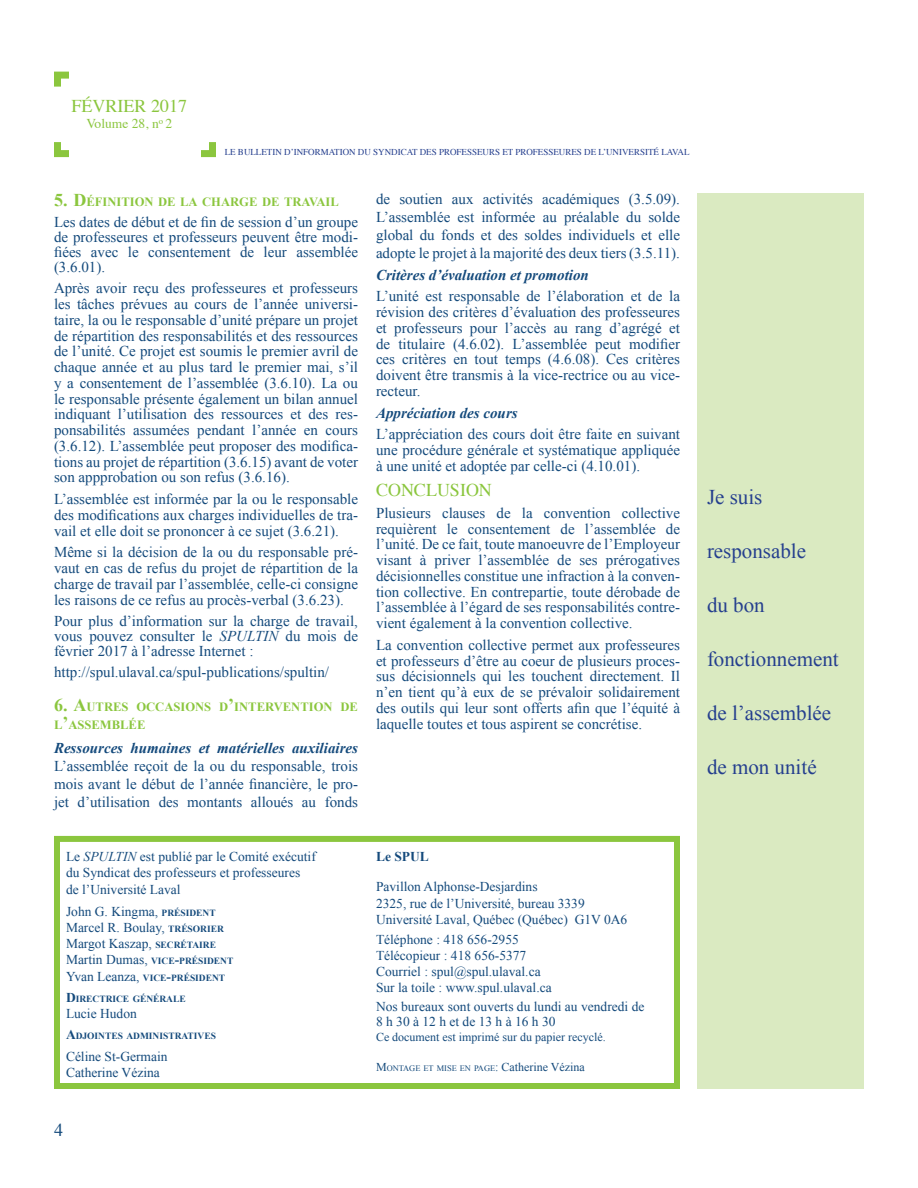
<style>
.page{position:relative;width:918px;height:1188px;background:#fff}
.page>*{position:absolute;margin:0;border:0;box-sizing:border-box;transform-origin:0 0}
.BlocVert{font:21px "Times New Roman";color:#253f8e}
.Intro_Conclusion{font:18px "Times";color:#8bc63e}
.Texte{font:18px "Times New Roman";color:#144a7c}
.Texte-2{font:15px/15.8px "Times New Roman";color:#144a7c;text-align:justify}
.Texte-3{font:italic 700 15px "Times New Roman";color:#144a7c}
.t1{font:13.5px/16.2px "Times New Roman";color:#144a7c}
.t2{font:13.5px "Times";color:#8bc63e}
.t3{font:700 13.5px "Times New Roman";color:#144a7c}
.Titre1{font:700 12.6px/18px "Times New Roman";color:#8bc63e}
.t4{font:12px "Times New Roman";color:#144a7c}
.t5{font:700 9.45px/16.2px "Times New Roman";color:#144a7c}
.t6{font:9px "Times";color:#253f8e}
.t7{font:8.4px "Times New Roman";color:#144a7c}
.s1{font-size:18px}
.s2{font-style:italic}
.s3{font-weight:700;font-style:italic}
.s4{font-weight:700;font-size:9.45px}
.s5{font-weight:400;font-size:13.5px}
.s6{font-size:13.5px}
.s7{font-size:12px}
</style>
<div class="page">
<svg style="left:201px;top:142px;width:15px;height:15px"></svg>
<svg style="left:54px;top:142px;width:15px;height:15px"></svg>
<svg style="left:54px;top:72px;width:15px;height:15px"></svg>
<div style="left:54px;top:836px;width:626px;height:253px;border:6px solid #8bc63e"></div>
<div style="left:698px;top:194px;width:166px;height:895px;background:#daeac1"></div>
<p class="Intro_Conclusion" style="left:72px;top:89px;width:117px">FÉVRIER 2017</p>
<p class="t2" style="left:87px;top:111px;width:87px">Volume 28, n<sup>o</sup> 2</p>
<p class="t6" style="left:225px;top:143px;width:466px">LE BULLETIN D’INFORMATION DU SYNDICAT DES PROFESSEURS ET PROFESSEURES DE L’UNIVERSITÉ LAVAL</p>
<p class="Titre1" style="left:54px;top:192px;width:286px"><span class="s1">5. D</span>ÉFINITION DE LA CHARGE DE TRAVAIL</p>
<p class="Texte-2" style="left:54px;top:214px;width:306px;line-height:15px">Les dates de début et de fin de session d’un groupe de professeures et professeurs peuvent être modi&shy;fiées avec le consentement de leur assemblée (3.6.01).</p>
<p class="Texte-2" style="left:54px;top:280px;width:306px">Après avoir reçu des professeures et professeurs les tâches prévues au cours de l’année universi&shy;taire, la ou le responsable d’unité prépare un projet de répartition des responsabilités et des ressources de l’unité. Ce projet est soumis le premier avril de chaque année et au plus tard le premier mai, s’il y a consentement de l’assemblée (3.6.10). La ou le responsable présente également un bilan annuel indiquant l’utilisation des ressources et des res&shy;ponsabilités assumées pendant l’année en cours (3.6.12). L’assemblée peut proposer des modifica&shy;tions au projet de répartition (3.6.15) avant de voter son appprobation ou son refus (3.6.16).</p>
<p class="Texte-2" style="left:54px;top:491px;width:306px">L’assemblée est informée par la ou le responsable des modifications aux charges individuelles de tra&shy;vail et elle doit se prononcer à ce sujet (3.6.21).</p>
<p class="Texte-2" style="left:54px;top:544px;width:306px">Même si la décision de la ou du responsable pré&shy;vaut en cas de refus du projet de répartition de la charge de travail par l’assemblée, celle-ci consigne les raisons de ce refus au procès-verbal (3.6.23).</p>
<p class="Texte-2" style="left:54px;top:613px;width:306px;line-height:15px">Pour plus d’information sur la charge de travail, vous pouvez consulter le <span class="s2">SPULTIN</span> du mois de février 2017 à l’adresse Internet :</p>
<p class="Texte-2" style="left:54px;top:664px;width:277px">http://spul.ulaval.ca/spul-publications/spultin/</p>
<p class="Titre1" style="left:54px;top:698px;width:305px"><span class="s1">6. A</span>UTRES OCCASIONS D<span class="s1">’</span>INTERVENTION DE<br>L<span class="s1">’</span>ASSEMBLÉE</p>
<p class="Texte-2" style="left:54px;top:739px;width:306px;line-height:18px"><span class="s3">Ressources humaines et matérielles auxiliaires </span>L’assemblée reçoit de la ou du responsable, trois mois avant le début de l’année financière, le pro&shy;jet d’utilisation des montants alloués au fonds</p>
<p class="t1" style="left:66px;top:848px;width:251px">Le <span class="s2">SPULTIN</span> est publié par le Comité exécutif du Syndicat des professeurs et professeures de l’Université Laval</p>
<p class="t1" style="left:66px;top:903px;width:159px">John G. Kingma, <span class="s4">PRÉSIDENT<br></span>Marcel R. Boulay, <span class="s4">TRÉSORIER<br></span>Margot Kaszap, <span class="s4">SECRÉTAIRE</span></p>
<p class="t5" style="left:66px;top:953px;width:169px"><span class="s5">Martin Dumas,</span> VICE<span class="s6">-</span>PRÉSIDENT<br><span class="s5">Yvan Leanza,</span> VICE<span class="s6">-</span>PRÉSIDENT</p>
<p class="t5" style="left:66px;top:990px;width:121px"><span class="s6">D</span>IRECTRICE GÉNÉRALE</p>
<p class="t1" style="left:66px;top:1005px;width:72px">Lucie Hudon</p>
<p class="t5" style="left:66px;top:1027px;width:151px"><span class="s6">A</span>DJOINTES ADMINISTRATIVES</p>
<p class="t1" style="left:66px;top:1048px;width:103px">Céline St-Germain<br>Catherine Vézina</p>
<p class="Texte-2" style="left:376px;top:190px;width:306px;line-height:18px">de soutien aux activités académiques (3.5.09).<br>L’assemblée est informée au préalable du solde global du fonds et des soldes individuels et elle adopte le projet à la majorité des deux tiers (3.5.11).</p>
<p class="Texte-3" style="left:376px;top:264px;width:214px">Critères d’évaluation et promotion</p>
<p class="Texte-2" style="left:376px;top:288px;width:306px">L’unité est responsable de l’élaboration et de la révision des critères d’évaluation des professeures et professeurs pour l’accès au rang d’agrégé et de titulaire (4.6.02). L’assemblée peut modifier ces critères en tout temps (4.6.08). Ces critères doivent être transmis à la vice-rectrice ou au vice&shy;recteur.</p>
<p class="Texte-3" style="left:376px;top:402px;width:143px">Appréciation des cours</p>
<p class="Texte-2" style="left:376px;top:426px;width:306px">L’appréciation des cours doit être faite en suivant une procédure générale et systématique appliquée à une unité et adoptée par celle-ci (4.10.01).</p>
<p class="Intro_Conclusion" style="left:376px;top:473px;width:117px">CONCLUSION</p>
<p class="Texte-2" style="left:376px;top:505px;width:306px">Plusieurs clauses de la convention collective requièrent le consentement de l’assemblée de l’unité. De ce fait, toute manoeuvre de l’Employeur visant à priver l’assemblée de ses prérogatives décisionnelles constitue une infraction à la conven&shy;tion collective. En contrepartie, toute dérobade de l’assemblée à l’égard de ses responsabilités contre&shy;vient également à la convention collective.</p>
<p class="Texte-2" style="left:376px;top:637px;width:306px">La convention collective permet aux professeures et professeurs d’être au coeur de plusieurs proces&shy;sus décisionnels qui les touchent directement. Il n’en tient qu’à eux de se prévaloir solidairement des outils qui leur sont offerts afin que l’équité à laquelle toutes et tous aspirent se concrétise.</p>
<p class="t3" style="left:376px;top:847px;width:54px">Le SPUL</p>
<p class="t1" style="left:376px;top:879px;width:253px">Pavillon Alphonse-Desjardins<br>2325, rue de l’Université, bureau 3339<br>Université Laval, Québec (Québec) G1V 0A6</p>
<p class="t1" style="left:376px;top:931px;width:177px">Téléphone : 418 656-2955<br>Télécopieur : 418 656-5377<br>Courriel : spul@spul.ulaval.ca<br>Sur la toile : www.spul.ulaval.ca</p>
<p class="t1" style="left:376px;top:999px;width:270px;line-height:15px">Nos bureaux sont ouverts du lundi au vendredi de<br>8 h 30 à 12 h et de 13 h à 16 h 30</p>
<p class="t4" style="left:376px;top:1028px;width:231px">Ce document est imprimé sur du papier recyclé.</p>
<p class="t7" style="left:376px;top:1062px;width:210px"><span class="s7">M</span>ONTAGE ET MISE EN PAGE<span class="s7">: Catherine Vézina</span></p>
<p class="BlocVert" style="left:707px;top:483px;width:57px">Je suis</p>
<p class="BlocVert" style="left:707px;top:537px;width:101px">responsable</p>
<p class="BlocVert" style="left:707px;top:591px;width:59px">du bon</p>
<p class="BlocVert" style="left:707px;top:645px;width:133px">fonctionnement</p>
<p class="BlocVert" style="left:707px;top:699px;width:126px">de l’assemblée</p>
<p class="BlocVert" style="left:707px;top:753px;width:111px">de mon unité</p>
<p class="Texte" style="left:54px;top:1118px;width:10px">4</p>
</div>
